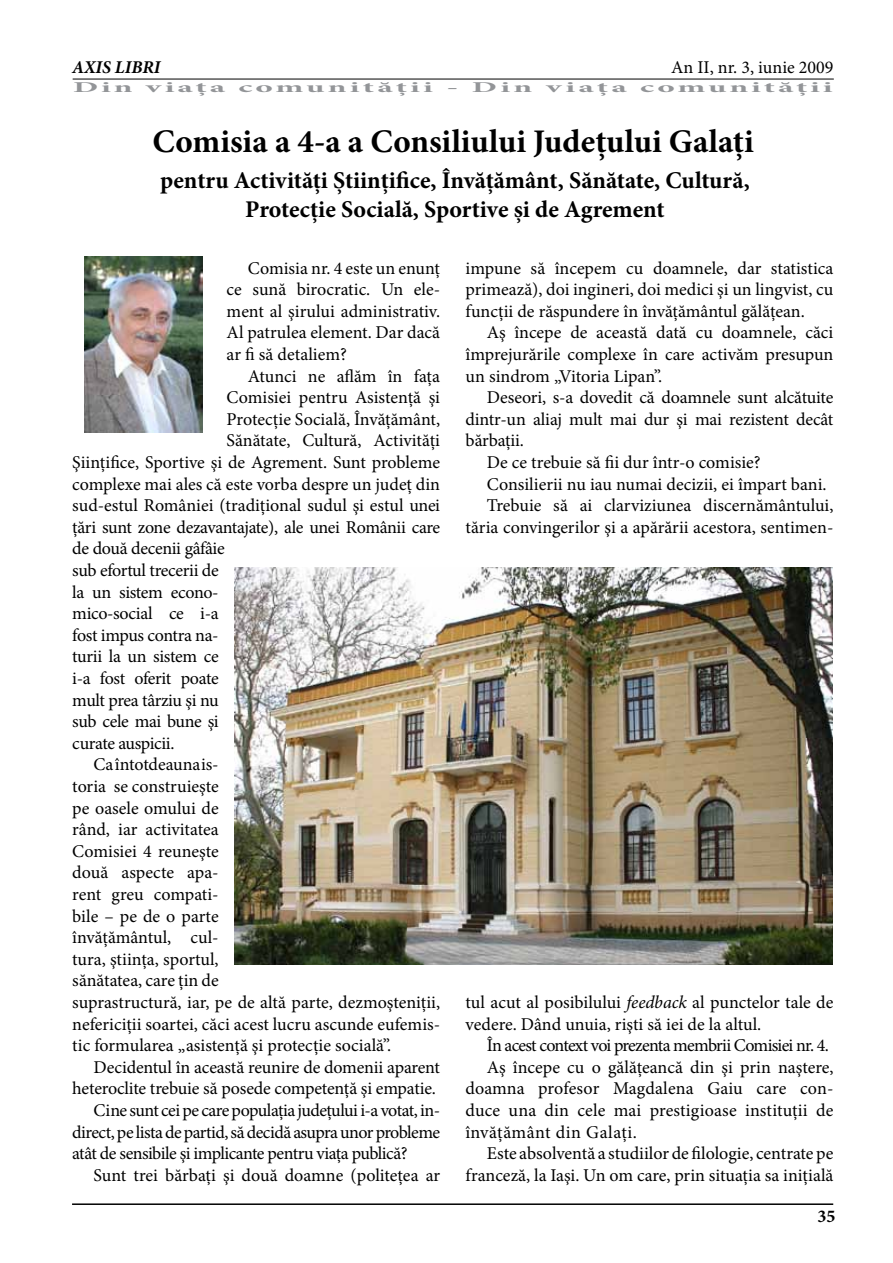
<style>
.page{position:relative;width:893px;height:1263px;background:#fff}
.page>*{position:absolute;margin:0;border:0;box-sizing:border-box;transform-origin:0 0}
.t1{font:700 33px "Minion Pro";color:#000}
.t2{font:700 24px/28.8px "Minion Pro";letter-spacing:-.005em;color:#000;text-align:center}
.t3{font:18px/21.6px "Minion Pro";letter-spacing:-.005em;color:#000;text-align:justify}
.t4{font:18px "Minion Pro";letter-spacing:-.03em;color:#000}
.t5{font:18px "Minion Pro";letter-spacing:-.025em;color:#000}
.t6{font:18px "Minion Pro";letter-spacing:-.04em;color:#000}
.t7{font:18px "Minion Pro";letter-spacing:.03em;color:#000}
.t8{font:italic 700 18px "Minion Pro";color:#000}
.t9{font:700 18px "Minion Pro";color:#000}
.t10{font:700 15px "Minion Pro";letter-spacing:.09em;color:#939598;scale:2.21 1}
.s1{font-style:italic}
</style>
<div class="page">
<hr style="left:73px;top:79px;width:761px;height:1px;background:#000">
<hr style="left:72px;top:1203px;width:761px;height:2px;background:#000">
<img style="left:234px;top:567px;width:598px;height:397px">
<img style="left:85px;top:256px;width:117px;height:176px">
<p class="t8" style="left:72px;top:54px;width:90px">AXIS LIBRI</p>
<p class="t3" style="left:671px;top:56px;width:164px">An II, nr. 3, iunie 2009</p>
<p class="t10" style="left:73px;top:77px;width:345px">Din viața comunității - Din viața comunității</p>
<h1 class="t1" style="left:153px;top:118px;width:603px">Comisia a 4-a a Consiliului Judeţului Galaţi</h1>
<h2 class="t2" style="left:160px;top:166px;width:591px">pentru Activități Științifice, Învățământ, Sănătate, Cultură,<br>Protecție Socială, Sportive și de Agrement</h2>
<p class="t3" style="left:227px;top:257px;width:215px;text-indent:21px">Comisia nr. 4 este un enunţ ce sună birocratic. Un ele&shy;ment al şirului administrativ.<br>Al patrulea element. Dar dacă ar fi să detaliem?</p>
<p class="t3" style="left:248px;top:365px;width:194px">Atunci ne aflăm în faţa</p>
<p class="t3" style="left:227px;top:387px;width:215px">Comisiei pentru Asistenţă şi</p>
<p class="t3" style="left:227px;top:408px;width:215px">Protecţie Socială, Învăţământ,</p>
<p class="t3" style="left:227px;top:430px;width:215px">Sănătate, Cultură, Activităţi</p>
<p class="t3" style="left:72px;top:451px;width:369px">Şiinţifice, Sportive şi de Agrement. Sunt probleme</p>
<p class="t3" style="left:72px;top:473px;width:369px">complexe mai ales că este vorba despre un judeţ din</p>
<p class="t3" style="left:72px;top:495px;width:369px">sud-estul României (tradiţional sudul şi estul unei</p>
<p class="t3" style="left:72px;top:516px;width:369px">ţări sunt zone dezavantajate), ale unei Românii care</p>
<p class="t3" style="left:72px;top:538px;width:154px">de două decenii gâfâie</p>
<p class="t3" style="left:72px;top:559px;width:148px">sub efortul trecerii de</p>
<p class="t3" style="left:72px;top:581px;width:148px">la un sistem econo-</p>
<p class="t3" style="left:72px;top:603px;width:148px">mico-social ce i-a</p>
<p class="t5" style="left:72px;top:623px;width:148px">fost impus contra na-</p>
<p class="t3" style="left:72px;top:646px;width:148px">turii la un sistem ce</p>
<p class="t5" style="left:72px;top:666px;width:148px">i-a fost oferit poate</p>
<p class="t4" style="left:72px;top:688px;width:148px">mult prea târziu şi nu</p>
<p class="t5" style="left:72px;top:709px;width:148px">sub cele mai bune şi</p>
<p class="t3" style="left:72px;top:732px;width:104px">curate auspicii.</p>
<p class="t3" style="left:94px;top:754px;width:127px">Ca întotdeauna is-</p>
<p class="t3" style="left:72px;top:775px;width:148px">toria se construieşte</p>
<p class="t3" style="left:72px;top:797px;width:148px">pe oasele omului de</p>
<p class="t3" style="left:72px;top:819px;width:148px">rând, iar activitatea</p>
<p class="t3" style="left:72px;top:840px;width:148px">Comisiei 4 reuneşte</p>
<p class="t3" style="left:72px;top:862px;width:148px">două aspecte apa-</p>
<p class="t3" style="left:72px;top:883px;width:148px">rent greu compati-</p>
<p class="t3" style="left:72px;top:905px;width:148px">bile – pe de o parte</p>
<p class="t3" style="left:72px;top:927px;width:148px">învăţământul, cul-</p>
<p class="t3" style="left:72px;top:948px;width:148px">tura, ştiinţa, sportul,</p>
<p class="t3" style="left:72px;top:970px;width:148px">sănătatea, care ţin de</p>
<p class="t3" style="left:72px;top:991px;width:369px">suprastructură, iar, pe de altă parte, dezmoşteniţii,</p>
<p class="t3" style="left:72px;top:1013px;width:369px">nefericiţii soartei, căci acest lucru ascunde eufemis-</p>
<p class="t3" style="left:72px;top:1035px;width:320px">tic formularea „asistenţă şi protecţie socială”.</p>
<p class="t3" style="left:94px;top:1056px;width:348px">Decidentul în această reunire de domenii aparent</p>
<p class="t3" style="left:72px;top:1078px;width:365px">heteroclite trebuie să posede competenţă şi empatie.</p>
<p class="t4" style="left:94px;top:1098px;width:348px">Cine sunt cei pe care populaţia judeţului i-a votat, in-</p>
<p class="t4" style="left:72px;top:1120px;width:369px">direct, pe lista de partid, să decidă asupra unor probleme</p>
<p class="t4" style="left:72px;top:1141px;width:337px">atât de sensibile şi implicante pentru viaţa publică?</p>
<p class="t3" style="left:94px;top:1164px;width:348px">Sunt trei bărbaţi şi două doamne (politeţea ar</p>
<p class="t3" style="left:466px;top:257px;width:369px">impune să începem cu doamnele, dar statistica primează), doi ingineri, doi medici şi un lingvist, cu funcţii de răspundere în învăţământul gălăţean.</p>
<p class="t3" style="left:466px;top:322px;width:369px;text-indent:21px">Aş începe de această dată cu doamnele, căci împrejurările complexe în care activăm presupun un sindrom „Vitoria Lipan”.</p>
<p class="t3" style="left:487px;top:387px;width:348px">Deseori, s-a dovedit că doamnele sunt alcătuite</p>
<p class="t3" style="left:466px;top:408px;width:369px">dintr-un aliaj mult mai dur şi mai rezistent decât</p>
<p class="t3" style="left:466px;top:430px;width:60px">bărbaţii.</p>
<p class="t3" style="left:487px;top:451px;width:275px">De ce trebuie să fii dur într-o comisie?</p>
<p class="t3" style="left:487px;top:473px;width:341px">Consilierii nu iau numai decizii, ei împart bani.</p>
<p class="t3" style="left:487px;top:495px;width:348px">Trebuie să ai clarviziunea discernământului,</p>
<p class="t3" style="left:466px;top:516px;width:369px">tăria convingerilor şi a apărării acestora, sentimen-</p>
<p class="t3" style="left:466px;top:991px;width:369px">tul acut al posibilului <span class="s1">feedback</span> al punctelor tale de vedere. Dând unuia, rişti să iei de la altul.</p>
<p class="t6" style="left:487px;top:1033px;width:343px">În acest context voi prezenta membrii Comisiei nr. 4.</p>
<p class="t3" style="left:487px;top:1056px;width:348px">Aş începe cu o gălăţeancă din şi prin naştere,</p>
<p class="t3" style="left:466px;top:1078px;width:369px">doamna profesor Magdalena Gaiu care con-</p>
<p class="t3" style="left:466px;top:1099px;width:369px">duce una din cele mai prestigioase instituţii de</p>
<p class="t7" style="left:466px;top:1120px;width:173px">învăţământ din Galaţi.</p>
<p class="t3" style="left:487px;top:1143px;width:348px">Este absolventă a studiilor de filologie, centrate pe</p>
<p class="t3" style="left:466px;top:1164px;width:369px">franceză, la Iaşi. Un om care, prin situaţia sa iniţială</p>
<p class="t9" style="left:817px;top:1203px;width:19px">35</p>
</div>
